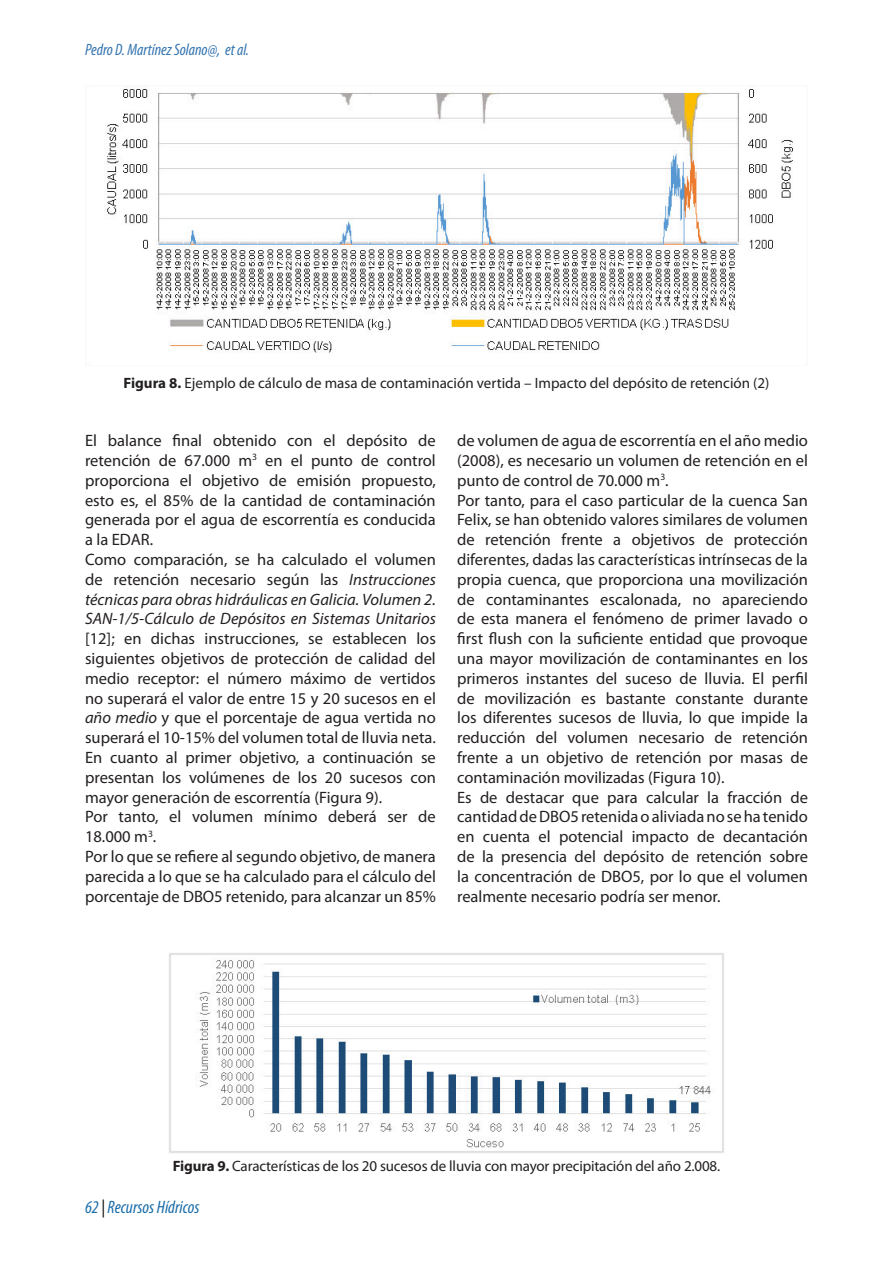
<style>
.page{position:relative;width:893px;height:1263px;background:#fff}
.page>*{position:absolute;margin:0;border:0;box-sizing:border-box;transform-origin:0 0}
.t1{font:italic condensed 18px "Myriad Pro";color:#1a6ca9}
.Corpo_texto{font:16.5px/19.8px "Myriad Pro";color:#231f20;text-align:justify}
.t2{font:italic condensed 16.5px "Myriad Pro";color:#3575b0}
.Legenda_figura{font:15px "Myriad Pro";letter-spacing:-.005em;color:#231f20}
.s1{font-weight:700}
.s2{font-style:italic}
.s3{color:#000}
</style>
<div class="page">
<img style="left:105px;top:89px;width:688px;height:264px">
<img style="left:169px;top:953px;width:555px;height:200px">
<p class="t2" style="left:85px;top:39px;width:166px">Pedro D. Martínez Solano@, et al.</p>
<p class="Legenda_figura" style="left:123px;top:373px;width:647px"><span class="s1">Figura 8.</span> Ejemplo de cálculo de masa de contaminación vertida – Impacto del depósito de retención (2)</p>
<p class="Corpo_texto" style="left:85px;top:430px;width:352px">El balance final obtenido con el depósito de retención de 67.000 m<sup>3</sup> en el punto de control proporciona el objetivo de emisión propuesto, esto es, el 85% de la cantidad de contaminación generada por el agua de escorrentía es conducida a la EDAR.</p>
<p class="Corpo_texto" style="left:85px;top:549px;width:352px">Como comparación, se ha calculado el volumen de retención necesario según las <span class="s2">Instrucciones técnicas para obras hidráulicas en Galicia. Volumen 2.<br>SAN-1/5-Cálculo de Depósitos en Sistemas Unitarios </span>[12]; en dichas instrucciones, se establecen los siguientes objetivos de protección de calidad del medio receptor: el número máximo de vertidos no superará el valor de entre 15 y 20 sucesos en el <span class="s2">año medio</span> y que el porcentaje de agua vertida no superará el 10-15% del volumen total de lluvia neta.</p>
<p class="Corpo_texto" style="left:85px;top:747px;width:352px">En cuanto al primer objetivo, a continuación se presentan los volúmenes de los 20 sucesos con mayor generación de escorrentía (Figura 9).</p>
<p class="Corpo_texto" style="left:85px;top:807px;width:352px">Por tanto, el volumen mínimo deberá ser de<br>18.000 m<sup>3</sup>.</p>
<p class="Corpo_texto" style="left:85px;top:846px;width:352px">Por lo que se refiere al segundo objetivo, de manera parecida a lo que se ha calculado para el cálculo del porcentaje de DBO5 retenido, para alcanzar un 85%</p>
<p class="Corpo_texto" style="left:457px;top:430px;width:352px">de volumen de agua de escorrentía en el año medio (2008), es necesario un volumen de retención en el punto de control de 70.000 m<sup>3</sup>.</p>
<p class="Corpo_texto" style="left:457px;top:490px;width:352px">Por tanto, para el caso particular de la cuenca San Felix, se han obtenido valores similares de volumen de retención frente a objetivos de protección diferentes, dadas las características intrínsecas de la propia cuenca, que proporciona una movilización de contaminantes escalonada, no apareciendo de esta manera el fenómeno de primer lavado o first flush con la suficiente entidad que provoque una mayor movilización de contaminantes en los primeros instantes del suceso de lluvia. El perfil de movilización es bastante constante durante los diferentes sucesos de lluvia, lo que impide la reducción del volumen necesario de retención frente a un objetivo de retención por masas de contaminación movilizadas (Figura 10).</p>
<p class="Corpo_texto" style="left:457px;top:787px;width:352px">Es de destacar que para calcular la fracción de cantidad de DBO5 retenida o aliviada no se ha tenido en cuenta el potencial impacto de decantación de la presencia del depósito de retención sobre la concentración de DBO5, por lo que el volumen realmente necesario podría ser menor.</p>
<p class="Legenda_figura" style="left:173px;top:1156px;width:549px"><span class="s1">Figura 9.</span> Características de los 20 sucesos de lluvia con mayor precipitación del año 2.008.</p>
<p class="t1" style="left:85px;top:1196px;width:116px">62 <span class="s3">|</span> Recursos Hídricos</p>
</div>
